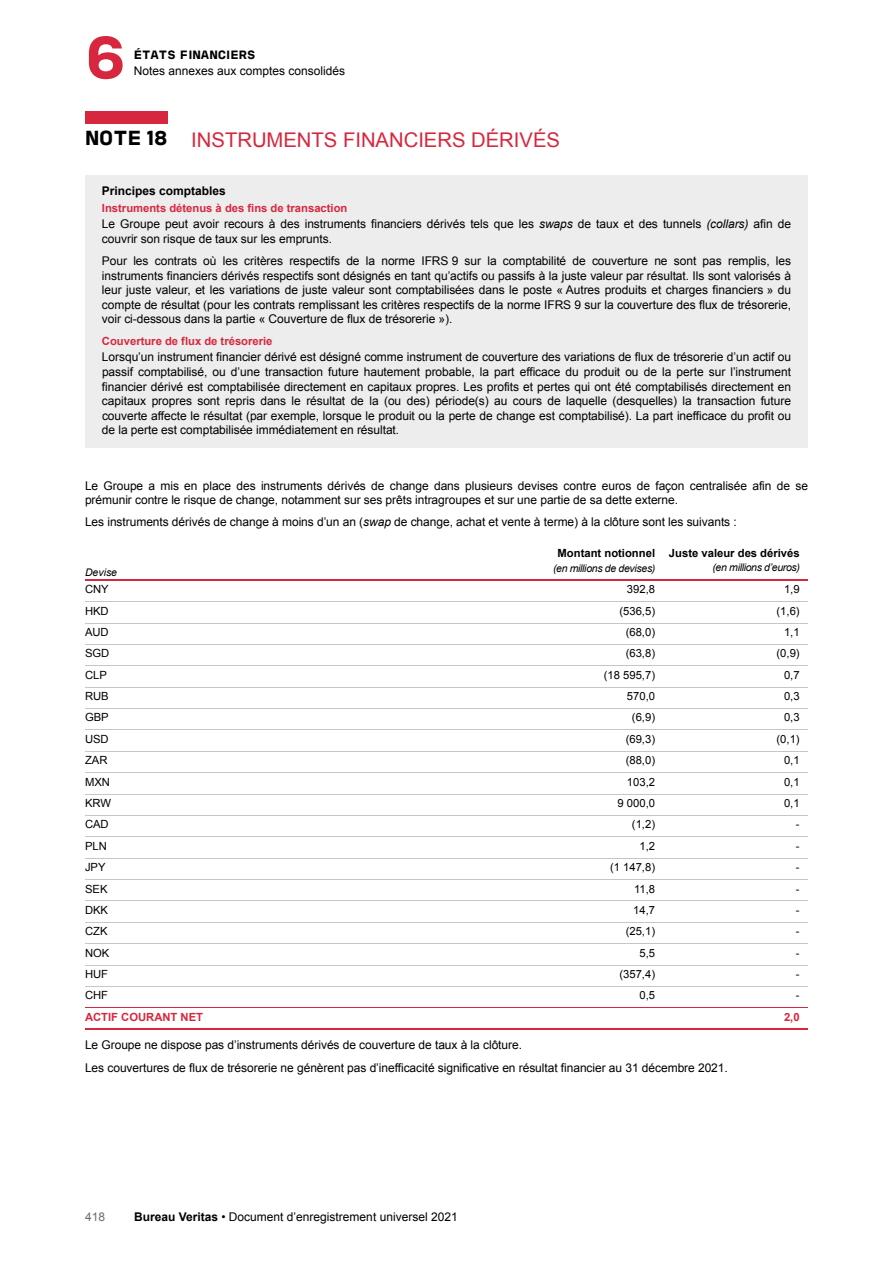
<style>
.page{position:relative;width:893px;height:1263px;background:#fff}
.page>*{position:absolute;margin:0;border:0;box-sizing:border-box;transform-origin:0 0}
.t1{font:60px "Bureau Veritas Ext Bd Extra Cond";color:#d7273e}
.t2{font:20.25px "Arial";color:#d7273e}
.t3{font:12px/14.5px "Arial";letter-spacing:-.005em;color:#000}
.t4{font:700 12px "Arial";color:#000}
.t5{font:12px "Bureau Veritas Ext Bd Extra Cond";color:#000}
.t6{font:12px "Arial";color:#6f6d60}
.t7{font:11.25px "Arial";color:#000}
.t8{font:700 11.25px "Arial";color:#d7273e}
.t9{font:700 11.25px "Arial";color:#000}
.t10{font:italic 10.5px "Arial";letter-spacing:-.03em;color:#000}
.s1{font-family:"Bureau Veritas Ext Bd Extra Cond";color:#000}
.s2{font-style:italic}
.s3{font-weight:700}
</style>
<div class="page">
<div style="left:85px;top:175px;width:723px;height:272px;background:#ededed"></div>
<hr style="left:85px;top:986px;width:723px;height:1px;background:#c6c6c6">
<hr style="left:85px;top:965px;width:723px;height:1px;background:#c6c6c6">
<hr style="left:85px;top:943px;width:723px;height:1px;background:#c6c6c6">
<hr style="left:85px;top:922px;width:723px;height:1px;background:#c6c6c6">
<hr style="left:85px;top:901px;width:723px;height:1px;background:#c6c6c6">
<hr style="left:85px;top:879px;width:723px;height:1px;background:#c6c6c6">
<hr style="left:85px;top:858px;width:723px;height:1px;background:#c6c6c6">
<hr style="left:85px;top:837px;width:723px;height:1px;background:#c6c6c6">
<hr style="left:85px;top:815px;width:723px;height:1px;background:#c6c6c6">
<hr style="left:85px;top:794px;width:723px;height:1px;background:#c6c6c6">
<hr style="left:85px;top:772px;width:723px;height:1px;background:#c6c6c6">
<hr style="left:85px;top:751px;width:723px;height:1px;background:#c6c6c6">
<hr style="left:85px;top:730px;width:723px;height:1px;background:#c6c6c6">
<hr style="left:85px;top:708px;width:723px;height:1px;background:#c6c6c6">
<hr style="left:85px;top:687px;width:723px;height:1px;background:#c6c6c6">
<hr style="left:85px;top:666px;width:723px;height:1px;background:#c6c6c6">
<hr style="left:85px;top:644px;width:723px;height:1px;background:#c6c6c6">
<hr style="left:85px;top:623px;width:723px;height:1px;background:#c6c6c6">
<hr style="left:85px;top:601px;width:723px;height:1px;background:#c6c6c6">
<hr style="left:85px;top:1007px;width:723px;height:1px;background:#d7273e">
<hr style="left:85px;top:580px;width:723px;height:1px;background:#d7273e">
<hr style="left:85px;top:1028px;width:723px;height:2px;background:#d7273e">
<div style="left:85px;top:111px;width:82px;height:12px;background:#d7273e"></div>
<h1 class="t1" style="left:85px;top:21px;width:43px">6</h1>
<p class="t5" style="left:134px;top:47px;width:123px">ÉTATS FINANCIERS</p>
<p class="t3" style="left:134px;top:64px;width:213px">Notes annexes aux comptes consolidés</p>
<h2 class="t2" style="left:85px;top:127px;width:476px"><span class="s1">NOTE 18</span> INSTRUMENTS FINANCIERS DÉRIVÉS</h2>
<p class="t4" style="left:102px;top:183px;width:125px">Principes comptables</p>
<p class="t8" style="left:102px;top:200px;width:247px">Instruments détenus à des fins de transaction</p>
<p class="t3" style="left:102px;top:217px;width:691px">Le Groupe peut avoir recours à des instruments financiers dérivés tels que les <span class="s2">swaps</span> de taux et des tunnels <span class="s2">(collars)</span> afin de couvrir son risque de taux sur les emprunts.</p>
<p class="t3" style="left:102px;top:254px;width:691px;text-align:justify">Pour les contrats où les critères respectifs de la norme IFRS 9 sur la comptabilité de couverture ne sont pas remplis, les instruments financiers dérivés respectifs sont désignés en tant qu’actifs ou passifs à la juste valeur par résultat. Ils sont valorisés à leur juste valeur, et les variations de juste valeur sont comptabilisées dans le poste « Autres produits et charges financiers » du compte de résultat (pour les contrats remplissant les critères respectifs de la norme IFRS 9 sur la couverture des flux de trésorerie, voir ci-dessous dans la partie « Couverture de flux de trésorerie »).</p>
<p class="t8" style="left:102px;top:333px;width:172px">Couverture de flux de trésorerie</p>
<p class="t3" style="left:102px;top:350px;width:691px;text-align:justify">Lorsqu’un instrument financier dérivé est désigné comme instrument de couverture des variations de flux de trésorerie d’un actif ou passif comptabilisé, ou d’une transaction future hautement probable, la part efficace du produit ou de la perte sur l’instrument financier dérivé est comptabilisée directement en capitaux propres. Les profits et pertes qui ont été comptabilisés directement en capitaux propres sont repris dans le résultat de la (ou des) période(s) au cours de laquelle (desquelles) la transaction future couverte affecte le résultat (par exemple, lorsque le produit ou la perte de change est comptabilisé). La part inefficace du profit ou de la perte est comptabilisée immédiatement en résultat.</p>
<p class="t3" style="left:85px;top:478px;width:724px">Le Groupe a mis en place des instruments dérivés de change dans plusieurs devises contre euros de façon centralisée afin de se prémunir contre le risque de change, notamment sur ses prêts intragroupes et sur une partie de sa dette externe.</p>
<p class="t3" style="left:85px;top:515px;width:653px">Les instruments dérivés de change à moins d’un an (<span class="s2">swap</span> de change, achat et vente à terme) à la clôture sont les suivants :</p>
<p class="t10" style="left:85px;top:565px;width:34px">Devise</p>
<p class="t9" style="left:669px;top:545px;width:132px">Juste valeur des dérivés</p>
<p class="t10" style="left:712px;top:561px;width:89px">(en millions d’euros)</p>
<p class="t9" style="left:558px;top:545px;width:99px">Montant notionnel</p>
<p class="t10" style="left:553px;top:561px;width:104px">(en millions de devises)</p>
<p class="t7" style="left:85px;top:582px;width:25px">CNY</p>
<p class="t7" style="left:627px;top:582px;width:30px">392,8</p>
<p class="t7" style="left:784px;top:582px;width:17px">1,9</p>
<p class="t7" style="left:85px;top:603px;width:25px">HKD</p>
<p class="t7" style="left:619px;top:603px;width:37px">(536,5)</p>
<p class="t7" style="left:776px;top:603px;width:25px">(1,6)</p>
<p class="t7" style="left:85px;top:625px;width:25px">AUD</p>
<p class="t7" style="left:626px;top:625px;width:31px">(68,0)</p>
<p class="t7" style="left:784px;top:625px;width:17px">1,1</p>
<p class="t7" style="left:85px;top:646px;width:26px">SGD</p>
<p class="t7" style="left:626px;top:646px;width:31px">(63,8)</p>
<p class="t7" style="left:776px;top:646px;width:25px">(0,9)</p>
<p class="t7" style="left:85px;top:667px;width:23px">CLP</p>
<p class="t7" style="left:604px;top:667px;width:53px">(18 595,7)</p>
<p class="t7" style="left:784px;top:667px;width:17px">0,7</p>
<p class="t7" style="left:85px;top:689px;width:25px">RUB</p>
<p class="t7" style="left:627px;top:689px;width:30px">570,0</p>
<p class="t7" style="left:784px;top:689px;width:17px">0,3</p>
<p class="t7" style="left:85px;top:710px;width:25px">GBP</p>
<p class="t7" style="left:632px;top:710px;width:25px">(6,9)</p>
<p class="t7" style="left:784px;top:710px;width:17px">0,3</p>
<p class="t7" style="left:85px;top:731px;width:25px">USD</p>
<p class="t7" style="left:626px;top:731px;width:31px">(69,3)</p>
<p class="t7" style="left:776px;top:731px;width:25px">(0,1)</p>
<p class="t7" style="left:85px;top:753px;width:24px">ZAR</p>
<p class="t7" style="left:626px;top:753px;width:31px">(88,0)</p>
<p class="t7" style="left:784px;top:753px;width:17px">0,1</p>
<p class="t7" style="left:85px;top:774px;width:26px">MXN</p>
<p class="t7" style="left:627px;top:774px;width:30px">103,2</p>
<p class="t7" style="left:784px;top:774px;width:17px">0,1</p>
<p class="t7" style="left:85px;top:796px;width:28px">KRW</p>
<p class="t7" style="left:618px;top:796px;width:39px">9 000,0</p>
<p class="t7" style="left:784px;top:796px;width:17px">0,1</p>
<p class="t7" style="left:85px;top:817px;width:25px">CAD</p>
<p class="t7" style="left:632px;top:817px;width:25px">(1,2)</p>
<p class="t7" style="left:796px;top:817px;width:5px">-</p>
<p class="t7" style="left:85px;top:838px;width:23px">PLN</p>
<p class="t7" style="left:639px;top:838px;width:17px">1,2</p>
<p class="t7" style="left:796px;top:838px;width:5px">-</p>
<p class="t7" style="left:85px;top:860px;width:22px">JPY</p>
<p class="t7" style="left:610px;top:860px;width:47px">(1 147,8)</p>
<p class="t7" style="left:796px;top:860px;width:5px">-</p>
<p class="t7" style="left:85px;top:881px;width:24px">SEK</p>
<p class="t7" style="left:634px;top:881px;width:23px">11,8</p>
<p class="t7" style="left:796px;top:881px;width:5px">-</p>
<p class="t7" style="left:85px;top:902px;width:25px">DKK</p>
<p class="t7" style="left:633px;top:902px;width:23px">14,7</p>
<p class="t7" style="left:796px;top:902px;width:5px">-</p>
<p class="t7" style="left:85px;top:924px;width:24px">CZK</p>
<p class="t7" style="left:626px;top:924px;width:31px">(25,1)</p>
<p class="t7" style="left:796px;top:924px;width:5px">-</p>
<p class="t7" style="left:85px;top:945px;width:26px">NOK</p>
<p class="t7" style="left:639px;top:945px;width:17px">5,5</p>
<p class="t7" style="left:796px;top:945px;width:5px">-</p>
<p class="t7" style="left:85px;top:967px;width:25px">HUF</p>
<p class="t7" style="left:619px;top:967px;width:37px">(357,4)</p>
<p class="t7" style="left:796px;top:967px;width:5px">-</p>
<p class="t7" style="left:85px;top:988px;width:25px">CHF</p>
<p class="t7" style="left:639px;top:988px;width:17px">0,5</p>
<p class="t7" style="left:796px;top:988px;width:5px">-</p>
<p class="t8" style="left:85px;top:1009px;width:120px">ACTIF COURANT NET</p>
<p class="t8" style="left:784px;top:1009px;width:17px">2,0</p>
<p class="t3" style="left:85px;top:1034px;width:644px;line-height:22.4px">Le Groupe ne dispose pas d’instruments dérivés de couverture de taux à la clôture.<br>Les couvertures de flux de trésorerie ne génèrent pas d’inefficacité significative en résultat financier au 31 décembre 2021.</p>
<p class="t6" style="left:85px;top:1209px;width:22px">418</p>
<p class="t3" style="left:134px;top:1210px;width:325px"><span class="s3">Bureau Veritas</span> • Document d’enregistrement universel 2021</p>
</div>
